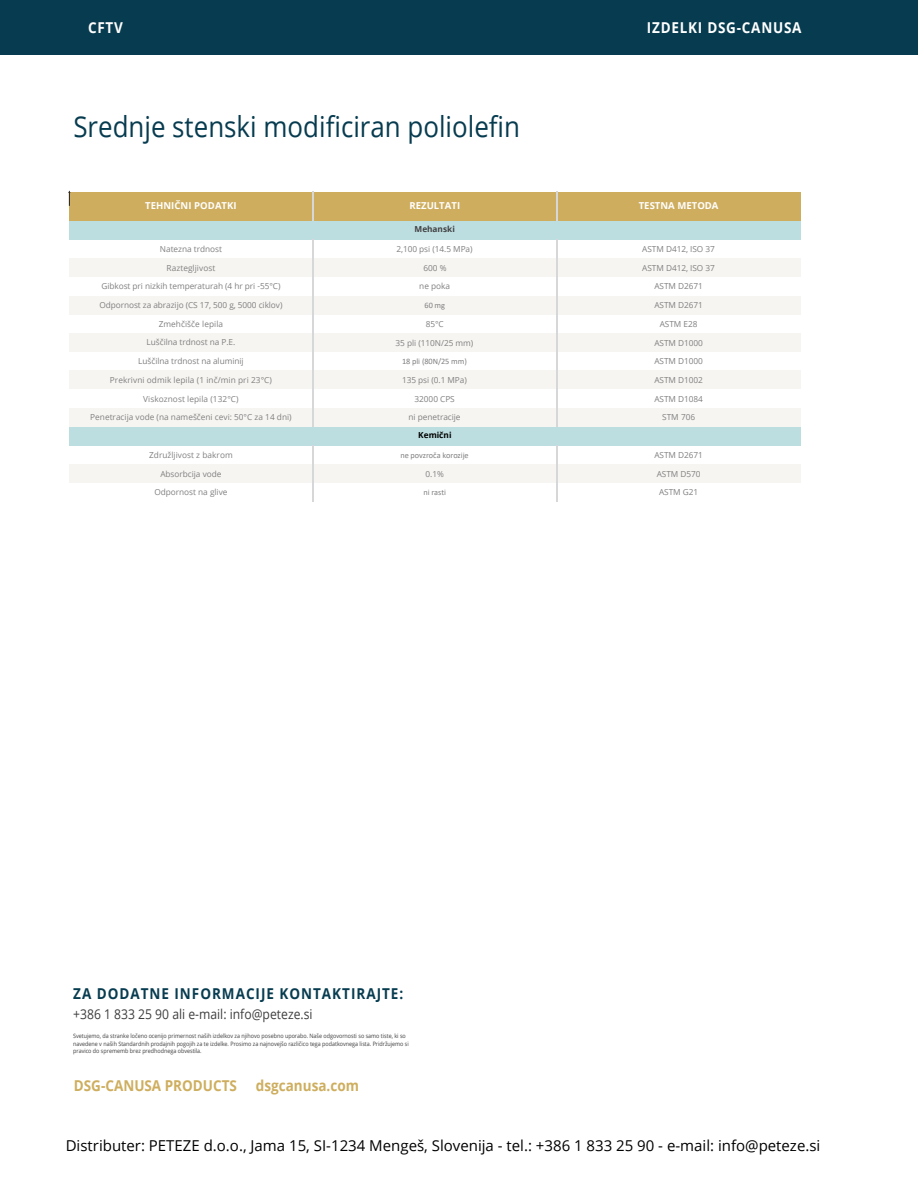
<style>
.page{position:relative;width:918px;height:1188px;background:#fff}
.page>*{position:absolute;margin:0;border:0;box-sizing:border-box;transform-origin:0 0}
.t1{font:28.8px "Open Sans";color:#073c50;scale:.9 1}
.t2{font:15px "Open Sans";color:#000}
.t3{font:700 15px "Open Sans";letter-spacing:.075em;color:#073c50;scale:.9 1}
.t4{font:700 15px "Open Sans";color:#ceae5e;scale:.9 1}
.t5{font:700 15px "Open Sans";letter-spacing:.055em;color:#fff;scale:.9 1}
.t6{font:13.5px "Open Sans";color:#3e3e3f;scale:.9 1}
.t7{font:700 9.6px "Open Sans";letter-spacing:.005em;color:#fff}
.t8{font:8.25px "Open Sans";letter-spacing:-.005em;color:#808080}
.t9{font:8.25px "Calibri";letter-spacing:-.005em;color:#808080}
.t10{font:700 8.25px "Open Sans";letter-spacing:-.005em;color:#414042}
.t11{font:700 8.25px "Open Sans";color:#000}
.t12{font:6px/7.5px "Open Sans";color:#3e3e3f;scale:.9 1}
</style>
<div class="page">
<div style="left:0;top:0;width:918px;height:55px;background:#073c50"></div>
<div style="left:70px;top:192px;width:731px;height:29px;background:#cead5e"></div>
<div style="left:70px;top:221px;width:731px;height:19px;background:#bddee0"></div>
<div style="left:70px;top:258px;width:731px;height:19px;background:#f7f5f2"></div>
<div style="left:70px;top:296px;width:731px;height:19px;background:#f7f5f2"></div>
<div style="left:70px;top:333px;width:731px;height:19px;background:#f7f5f2"></div>
<div style="left:70px;top:371px;width:731px;height:18px;background:#f7f5f2"></div>
<div style="left:70px;top:408px;width:731px;height:19px;background:#f7f5f2"></div>
<div style="left:70px;top:427px;width:731px;height:19px;background:#bddee0"></div>
<div style="left:70px;top:464px;width:731px;height:19px;background:#f7f5f2"></div>
<hr style="left:312px;top:191px;width:1px;height:30px;background:#d5d7d8">
<hr style="left:556px;top:191px;width:1px;height:30px;background:#d5d7d8">
<hr style="left:312px;top:239px;width:1px;height:188px;background:#d5d7d8">
<hr style="left:556px;top:239px;width:1px;height:188px;background:#d5d7d8">
<hr style="left:312px;top:445px;width:1px;height:57px;background:#d5d7d8">
<hr style="left:556px;top:445px;width:1px;height:57px;background:#d5d7d8">
<svg style="left:68px;top:191px;width:3px;height:15px"></svg>
<h2 class="t5" style="left:88px;top:17px;width:40px">CFTV</h2>
<h2 class="t5" style="left:647px;top:17px;width:173px">IZDELKI DSG-CANUSA</h2>
<h1 class="t1" style="left:73px;top:107px;width:498px">Srednje stenski modificiran poliolefin</h1>
<p class="t7" style="left:145px;top:199px;width:93px">TEHNIČNI PODATKI</p>
<p class="t8" style="left:160px;top:243px;width:64px">Natezna trdnost</p>
<p class="t8" style="left:167px;top:262px;width:50px">Raztegljivost</p>
<p class="t8" style="left:101px;top:281px;width:181px">Gibkost pri nizkih temperaturah (4 hr pri -55°C)</p>
<p class="t8" style="left:99px;top:299px;width:185px">Odpornost za abrazijo (CS 17, 500 g, 5000 ciklov)</p>
<p class="t8" style="left:159px;top:318px;width:66px">Zmehčišče lepila</p>
<p class="t8" style="left:147px;top:337px;width:90px">Luščilna trdnost na P.E.</p>
<p class="t8" style="left:138px;top:356px;width:107px">Luščilna trdnost na aluminij</p>
<p class="t8" style="left:110px;top:374px;width:164px">Prekrivni odmik lepila (1 inč/min pri 23°C)</p>
<p class="t8" style="left:143px;top:393px;width:97px">Viskoznost lepila (132°C)</p>
<p class="t8" style="left:90px;top:412px;width:203px">Penetracija vode (na nameščeni cevi: 50°C za 14 dni)</p>
<p class="t8" style="left:149px;top:449px;width:85px">Združljivost z bakrom</p>
<p class="t8" style="left:160px;top:468px;width:63px">Absorbcija vode</p>
<p class="t8" style="left:154px;top:487px;width:74px">Odpornost na glive</p>
<p class="t9" style="left:423px;top:487px;width:24px">ni rasti</p>
<p class="t8" style="left:659px;top:487px;width:41px">ASTM G21</p>
<p class="t7" style="left:409px;top:199px;width:52px">REZULTATI</p>
<p class="t7" style="left:639px;top:199px;width:81px">TESTNA METODA</p>
<p class="t8" style="left:396px;top:243px;width:78px">2,100 psi (14.5 MPa)</p>
<p class="t8" style="left:642px;top:243px;width:74px">ASTM D412, ISO 37</p>
<p class="t8" style="left:423px;top:262px;width:25px">600 %</p>
<p class="t8" style="left:642px;top:262px;width:74px">ASTM D412, ISO 37</p>
<p class="t8" style="left:419px;top:281px;width:32px">ne poka</p>
<p class="t8" style="left:654px;top:281px;width:50px">ASTM D2671</p>
<p class="t9" style="left:425px;top:299px;width:22px">60 mg</p>
<p class="t8" style="left:654px;top:299px;width:50px">ASTM D2671</p>
<p class="t8" style="left:426px;top:318px;width:20px">85°C</p>
<p class="t8" style="left:660px;top:318px;width:39px">ASTM E28</p>
<p class="t8" style="left:396px;top:337px;width:79px">35 pli (110N/25 mm)</p>
<p class="t8" style="left:654px;top:337px;width:50px">ASTM D1000</p>
<p class="t9" style="left:402px;top:356px;width:66px">18 pli (80N/25 mm)</p>
<p class="t8" style="left:654px;top:356px;width:50px">ASTM D1000</p>
<p class="t8" style="left:402px;top:374px;width:66px">135 psi (0.1 MPa)</p>
<p class="t8" style="left:654px;top:374px;width:50px">ASTM D1002</p>
<p class="t8" style="left:415px;top:393px;width:42px">32000 CPS</p>
<p class="t8" style="left:654px;top:393px;width:50px">ASTM D1084</p>
<p class="t8" style="left:409px;top:412px;width:54px">ni penetracije</p>
<p class="t8" style="left:662px;top:412px;width:34px">STM 706</p>
<p class="t9" style="left:400px;top:449px;width:70px">ne povzroča korozije</p>
<p class="t8" style="left:654px;top:449px;width:50px">ASTM D2671</p>
<p class="t8" style="left:426px;top:468px;width:20px">0.1%</p>
<p class="t8" style="left:657px;top:468px;width:45px">ASTM D570</p>
<p class="t10" style="left:415px;top:224px;width:42px">Mehanski</p>
<p class="t11" style="left:418px;top:430px;width:35px">Kemični</p>
<h2 class="t3" style="left:73px;top:983px;width:368px">ZA DODATNE INFORMACIJE KONTAKTIRAJTE:</h2>
<h3 class="t6" style="left:73px;top:1005px;width:268px">+386 1 833 25 90 ali e-mail: info@peteze.si</h3>
<p class="t12" style="left:73px;top:1032px;width:375px">Svetujemo, da stranke ločeno ocenijo primernost naših izdelkov za njihovo posebno uporabo. Naše odgovornosti so samo tiste, ki so navedene v naših Standardnih prodajnih pogojih za te izdelke. Prosimo za najnovejšo različico tega podatkovnega lista. Pridržujemo si pravico do sprememb brez predhodnega obvestila.</p>
<h2 class="t4" style="left:74px;top:1075px;width:183px">DSG-CANUSA PRODUCTS</h2>
<h2 class="t4" style="left:256px;top:1075px;width:116px">dsgcanusa.com</h2>
<h2 class="t2" style="left:66px;top:1135px;width:756px">Distributer: PETEZE d.o.o., Jama 15, SI-1234 Mengeš, Slovenija - tel.: +386 1 833 25 90 - e-mail: info@peteze.si</h2>
</div>
